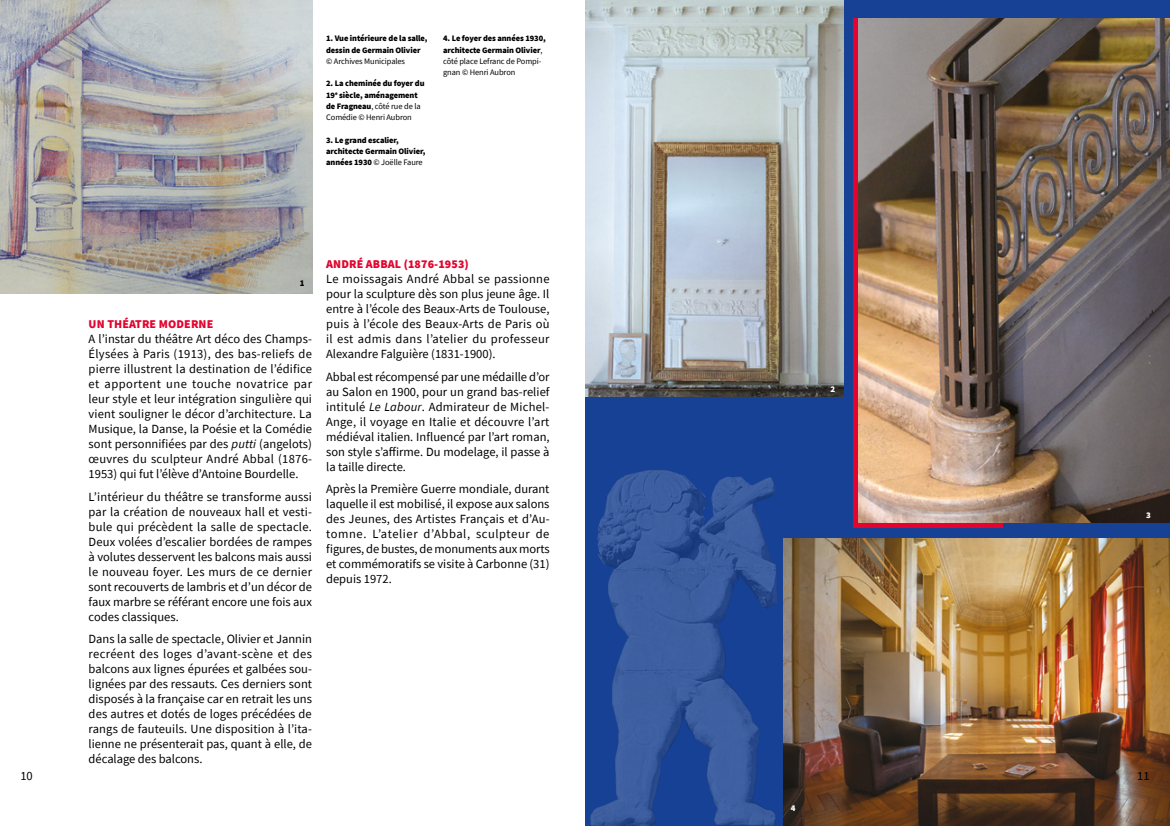
<style>
.page{position:relative;width:1170px;height:826px;background:#fff}
.page>*{position:absolute;margin:0;border:0;box-sizing:border-box;transform-origin:0 0}
.t1{font:12.5px/15px "Source Sans Pro";color:#000;text-align:justify}
.t2{font:900 11.88px "Source Sans Pro";letter-spacing:.01em;color:#e4032e}
.t3{font:900 8.75px "Source Sans Pro";color:#fff}
.t4{font:900 8.75px "Source Sans Pro";color:#000}
.t5{font:900 8.38px/11.2px "Source Sans Pro";letter-spacing:-.01em;color:#000}
.t6{font:8.38px "Source Sans Pro";letter-spacing:-.01em;color:#000}
.s1{font-weight:400}
.s2{font-style:italic}
</style>
<div class="page">
<img style="left:0;top:0;width:312px;height:294px">
<div style="left:585px;top:0;width:584px;height:826px;background:#164194"></div>
<img style="left:585px;top:0;width:258px;height:397px">
<img style="left:822px;top:539px;width:347px;height:287px">
<img style="left:590px;top:470px;width:232px;height:356px">
<div style="left:853px;top:18px;width:149px;height:510px;background:#e4032e"></div>
<img style="left:858px;top:18px;width:311px;height:505px">
<p class="t5" style="left:326px;top:33px;width:103px">1. Vue intérieure de la salle, dessin de Germain Olivier</p>
<p class="t6" style="left:326px;top:56px;width:80px">© Archives Municipales</p>
<p class="t5" style="left:326px;top:78px;width:100px">2. La cheminée du foyer du<br>19<sup>e</sup> siècle, aménagement de Fragneau<span class="s1">, côté rue de la<br>Comédie © Henri Aubron</span></p>
<p class="t5" style="left:326px;top:134px;width:101px">3. Le grand escalier, architecte Germain Olivier, années 1930 <span class="s1">© Joëlle Faure</span></p>
<p class="t5" style="left:443px;top:33px;width:104px">4. Le foyer des années 1930, architecte Germain Olivier<span class="s1">, côté place Lefranc de Pompi&shy;gnan © Henri Aubron</span></p>
<p class="t4" style="left:300px;top:277px;width:6px">1</p>
<p class="t2" style="left:89px;top:316px;width:126px">UN THÉATRE MODERNE</p>
<p class="t1" style="left:89px;top:331px;width:225px">A l’instar du théâtre Art déco des Champs-Élysées à Paris (1913), des bas-reliefs de pierre illustrent la destination de l’édifice et apportent une touche novatrice par leur style et leur intégration singulière qui vient souligner le décor d’architecture. La Musique, la Danse, la Poésie et la Comédie sont personnifiées par des <span class="s2">putti</span> (angelots) œuvres du sculpteur André Abbal (1876- 1953) qui fut l’élève d’Antoine Bourdelle.</p>
<p class="t1" style="left:89px;top:489px;width:225px">L’intérieur du théâtre se transforme aussi par la création de nouveaux hall et vesti&shy;bule qui précèdent la salle de spectacle.<br>Deux volées d’escalier bordées de rampes à volutes desservent les balcons mais aussi le nouveau foyer. Les murs de ce dernier sont recouverts de lambris et d’un décor de faux marbre se référant encore une fois aux codes classiques.</p>
<p class="t1" style="left:89px;top:631px;width:225px">Dans la salle de spectacle, Olivier et Jannin recréent des loges d’avant-scène et des balcons aux lignes épurées et galbées sou&shy;lignées par des ressauts. Ces derniers sont disposés à la française car en retrait les uns des autres et dotés de loges précédées de rangs de fauteuils. Une disposition à l’ita&shy;lienne ne présenterait pas, quant à elle, de décalage des balcons.</p>
<p class="t2" style="left:326px;top:256px;width:144px">ANDRÉ ABBAL (1876-1953)</p>
<p class="t1" style="left:326px;top:271px;width:225px">Le moissagais André Abbal se passionne pour la sculpture dès son plus jeune âge. Il entre à l’école des Beaux-Arts de Toulouse, puis à l’école des Beaux-Arts de Paris où il est admis dans l’atelier du professeur Alexandre Falguière (1831-1900).</p>
<p class="t1" style="left:326px;top:369px;width:225px">Abbal est récompensé par une médaille d’or au Salon en 1900, pour un grand bas-relief intitulé <span class="s2">Le Labour</span>. Admirateur de Michel-Ange, il voyage en Italie et découvre l’art médiéval italien. Influencé par l’art roman, son style s’affirme. Du modelage, il passe à la taille directe.</p>
<p class="t1" style="left:326px;top:481px;width:225px">Après la Première Guerre mondiale, durant laquelle il est mobilisé, il expose aux salons des Jeunes, des Artistes Français et d’Au&shy;tomne. L’atelier d’Abbal, sculpteur de figures, de bustes, de monuments aux morts et commémoratifs se visite à Carbonne (31) depuis 1972.</p>
<p class="t3" style="left:830px;top:383px;width:6px">2</p>
<p class="t3" style="left:1145px;top:509px;width:6px">3</p>
<p class="t1" style="left:20px;top:768px;width:14px">10</p>
<p class="t1" style="left:1136px;top:768px;width:14px">11</p>
<p class="t3" style="left:790px;top:801px;width:6px">4</p>
</div>
